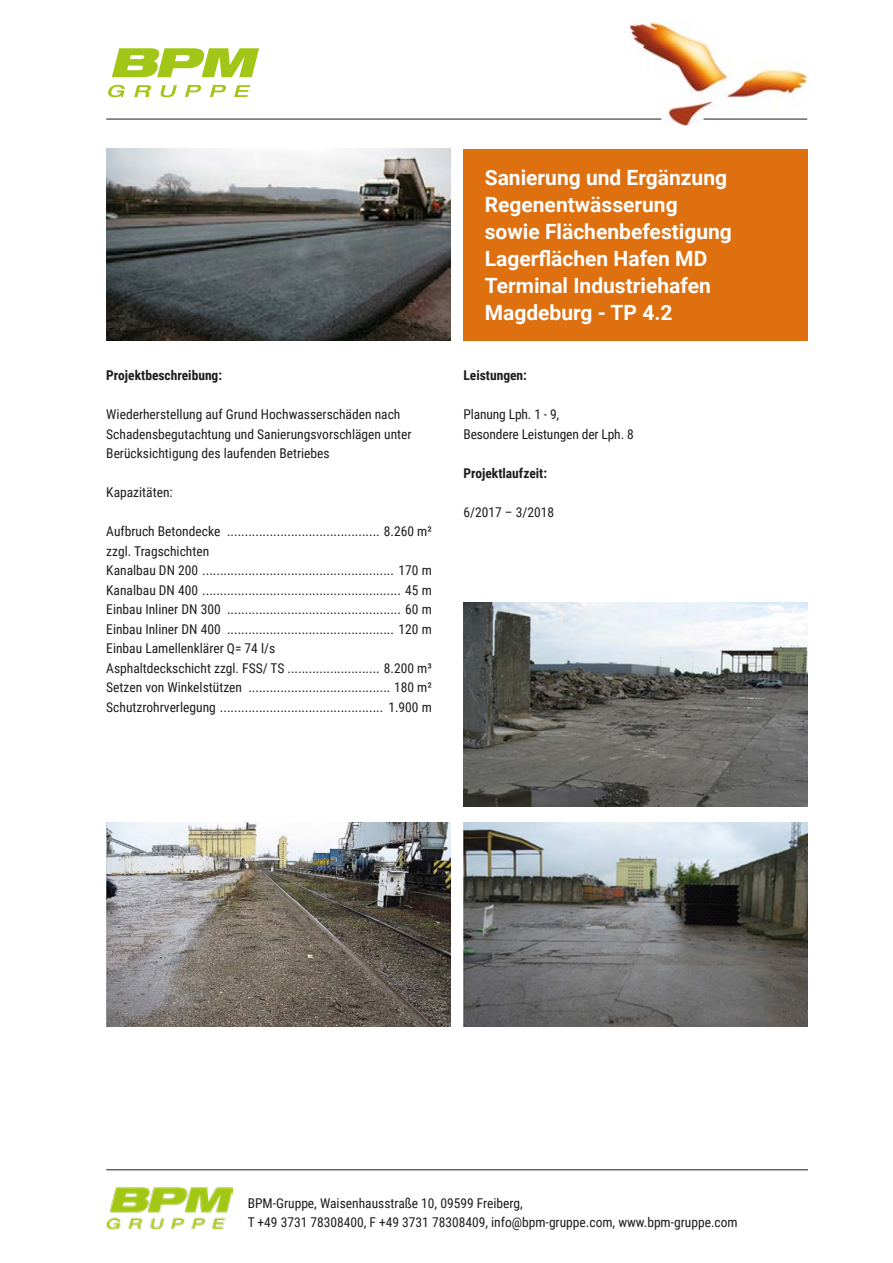
<style>
.page{position:relative;width:893px;height:1263px;background:#fff}
.page>*{position:absolute;margin:0;border:0;box-sizing:border-box;transform-origin:0 0}
.t1{font:700 21px/27px "Roboto";color:#fff}
.t2{font:13.5px/19.5px "Roboto Condensed";color:#1d1d1b}
.t3{font:700 13.5px "Roboto Condensed";color:#1d1d1b}
</style>
<div class="page">
<img style="left:629px;top:21px;width:179px;height:105px">
<svg style="left:112px;top:48px;width:147px;height:29px"></svg>
<svg style="left:108px;top:85px;width:17px;height:12px"></svg>
<svg style="left:160px;top:85px;width:17px;height:12px"></svg>
<svg style="left:134px;top:85px;width:17px;height:12px"></svg>
<svg style="left:210px;top:85px;width:16px;height:12px"></svg>
<svg style="left:234px;top:85px;width:16px;height:12px"></svg>
<svg style="left:185px;top:85px;width:16px;height:12px"></svg>
<hr style="left:106px;top:119px;width:555px;height:1px;background:#1d1d1b">
<hr style="left:703px;top:119px;width:104px;height:1px;background:#1d1d1b">
<div style="left:463px;top:149px;width:345px;height:191px;background:#de7010"></div>
<hr style="left:106px;top:1169px;width:702px;height:1px;background:#1d1d1b">
<img style="left:106px;top:149px;width:345px;height:191px">
<img style="left:106px;top:823px;width:345px;height:203px">
<img style="left:463px;top:823px;width:345px;height:203px">
<img style="left:463px;top:603px;width:345px;height:203px">
<img style="left:106px;top:1187px;width:126px;height:42px">
<p class="t3" style="left:106px;top:366px;width:117px">Projektbeschreibung:</p>
<p class="t2" style="left:106px;top:404px;width:307px">Wiederherstellung auf Grund Hochwasserschäden nach<br>Schadensbegutachtung und Sanierungsvorschlägen unter<br>Berücksichtigung des laufenden Betriebes</p>
<p class="t2" style="left:106px;top:482px;width:68px">Kapazitäten:</p>
<p class="t2" style="left:106px;top:521px;width:327px">Aufbruch Betondecke ........................................... 8.260 m² zzgl. Tragschichten<br>Kanalbau DN 200 ...................................................... 170 m Kanalbau DN 400 ........................................................ 45 m Einbau Inliner DN 300 ................................................. 60 m Einbau Inliner DN 400 ............................................... 120 m Einbau Lamellenklärer Q= 74 l/s<br>Asphaltdeckschicht zzgl. FSS/ TS .......................... 8.200 m³<br>Setzen von Winkelstützen ........................................ 180 m²<br>Schutzrohrverlegung .............................................. 1.900 m</p>
<h1 class="t1" style="left:485px;top:163px;width:249px">Sanierung und Ergänzung<br>Regenentwässerung sowie Flächenbefestigung<br>Lagerflächen Hafen MD<br>Terminal Industriehafen<br>Magdeburg - TP 4.2</h1>
<p class="t3" style="left:463px;top:366px;width:65px">Leistungen:</p>
<p class="t2" style="left:463px;top:404px;width:172px">Planung Lph. 1 - 9,<br>Besondere Leistungen der Lph. 8</p>
<p class="t3" style="left:463px;top:463px;width:85px">Projektlaufzeit:</p>
<p class="t2" style="left:463px;top:501px;width:92px">6/2017 – 3/2018</p>
<p class="t2" style="left:248px;top:1192px;width:492px">BPM-Gruppe, Waisenhausstraße 10, 09599 Freiberg,<br>T +49 3731 78308400, F +49 3731 78308409, info@bpm-gruppe.com, www.bpm-gruppe.com</p>
</div>
